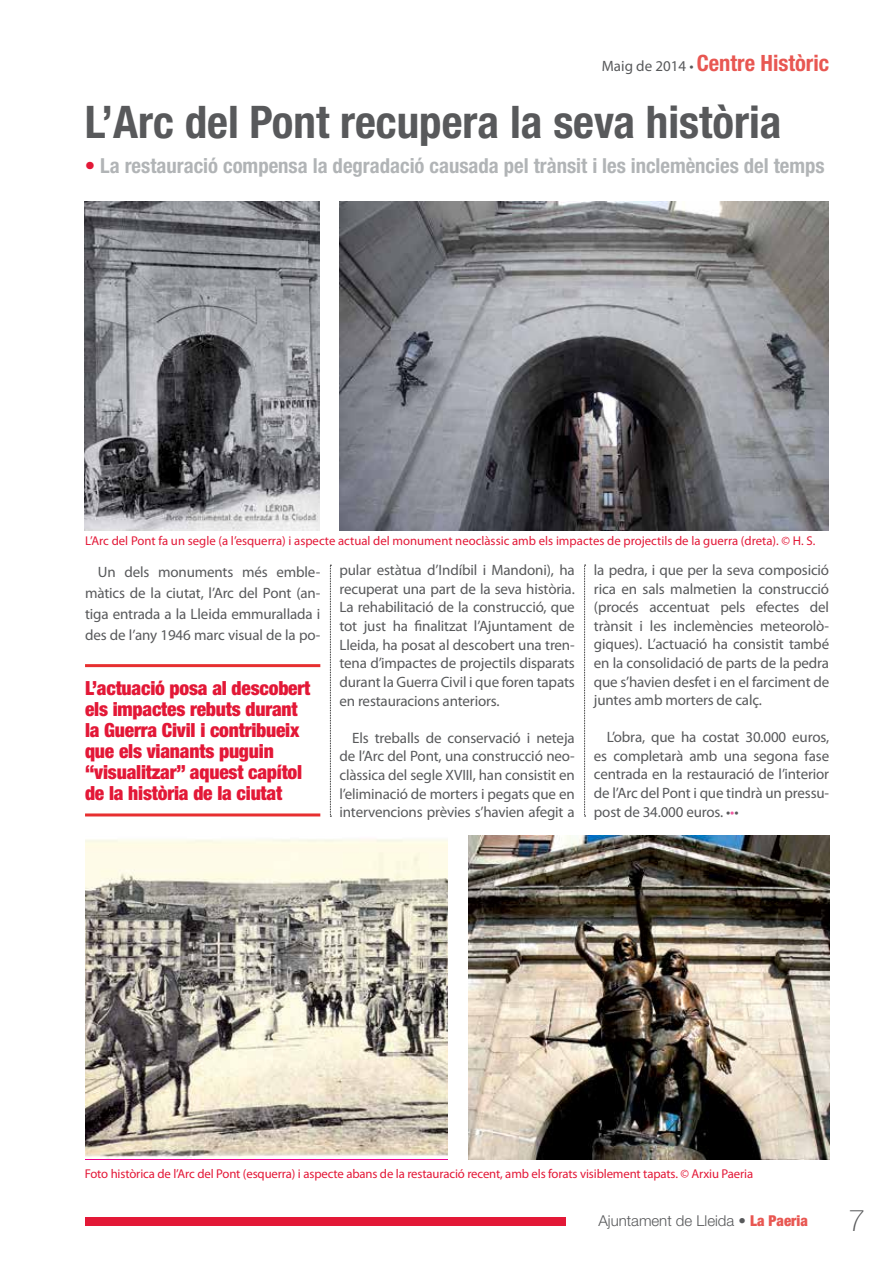
<style>
.page{position:relative;width:893px;height:1263px;background:#fff}
.page>*{position:absolute;margin:0;border:0;box-sizing:border-box;transform-origin:0 0}
.t1{font:700 condensed 45px "Helvetica Neue LT Std";color:#58595b}
.t2{font:100 30px "Helvetica Neue LT Std";color:#58595b}
.t3{font:700 condensed 22.5px "Helvetica Neue LT Std";color:#e85752}
.t4{font:700 condensed 20.7px "Helvetica Neue LT Std";color:#b1b4b6}
.t5{font:900 condensed 19.5px/21px "Helvetica Neue LT Std";letter-spacing:-.01em;color:#e31837}
.t6{font:15px/18.6px "Myriad Pro";letter-spacing:-.01em;color:#58595b;text-align:justify}
.t7{font:300 15px "Helvetica Neue LT Std";color:#58595b}
.t8{font:12.75px "Myriad Pro";letter-spacing:-.01em;color:#e31837}
.s1{font-family:"Myriad Pro";font-weight:400;font-stretch:normal;font-size:15px;color:#58595b}
.s2{font-size:21px;color:#e31837}
.s3{color:#ef5ba1}
.s4{font-weight:500}
.s5{font-weight:900;font-stretch:condensed;color:#e85752}
</style>
<div class="page">
<div style="left:85px;top:1217px;width:481px;height:9px;background:#e31837"></div>
<hr style="left:85px;top:664px;width:235px;height:3px;background:#e72f30">
<hr style="left:85px;top:813px;width:235px;height:3px;background:#e72f30">
<img style="left:339px;top:202px;width:490px;height:328px">
<svg style="left:330px;top:565px;width:1px;height:252px"></svg>
<img style="left:85px;top:839px;width:362px;height:319px">
<img style="left:84px;top:202px;width:236px;height:328px">
<img style="left:469px;top:836px;width:360px;height:324px">
<svg style="left:584px;top:565px;width:2px;height:252px"></svg>
<h3 class="t3" style="left:602px;top:50px;width:229px"><span class="s1">Maig de 2014 •</span> Centre Històric</h3>
<h1 class="t1" style="left:85px;top:95px;width:698px">L’Arc del Pont recupera la seva història</h1>
<h3 class="t4" style="left:85px;top:153px;width:742px"><span class="s2">•</span> La restauració compensa la degradació causada pel trànsit i les inclemències del temps</h3>
<p class="t8" style="left:85px;top:533px;width:732px">L’Arc del Pont fa un segle (a l’esquerra) i aspecte actual del monument neoclàssic amb els impactes de projectils de la guerra (dreta). © H. S.</p>
<p class="t6" style="left:85px;top:561px;width:237px;line-height:21px;text-indent:13px">Un dels monuments més emble&shy;màtics de la ciutat, l’Arc del Pont (an&shy;tiga entrada a la Lleida emmurallada i des de l’any 1946 marc visual de la po-</p>
<p class="t6" style="left:339px;top:560px;width:237px">pular estàtua d’Indíbil i Mandoni), ha recuperat una part de la seva història.<br>La rehabilitació de la construcció, que tot just ha finalitzat l’Ajuntament de Lleida, ha posat al descobert una tren&shy;tena d’impactes de projectils disparats durant la Guerra Civil i que foren tapats en restauracions anteriors.</p>
<p class="t6" style="left:339px;top:728px;width:237px;text-indent:13px">Els treballs de conservació i neteja de l’Arc del Pont, una construcció neo&shy;clàssica del segle XVIII, han consistit en l’eliminació de morters i pegats que en intervencions prèvies s’havien afegit a</p>
<h3 class="t5" style="left:85px;top:677px;width:227px">L’actuació posa al descobert els impactes rebuts durant la Guerra Civil i contribueix que els vianants puguin “visualitzar” aquest capítol de la història de la ciutat</h3>
<p class="t6" style="left:594px;top:561px;width:237px">la pedra, i que per la seva composició rica en sals malmetien la construcció (procés accentuat pels efectes del trànsit i les inclemències meteorolò&shy;giques). L’actuació ha consistit també en la consolidació de parts de la pedra que s’havien desfet i en el farciment de juntes amb morters de calç.</p>
<p class="t6" style="left:594px;top:728px;width:237px;text-indent:13px">L’obra, que ha costat 30.000 euros, es completarà amb una segona fase centrada en la restauració de l’interior de l’Arc del Pont i que tindrà un pressu&shy;post de 34.000 euros. •<span class="s3">•</span>•</p>
<p class="t8" style="left:85px;top:1166px;width:670px">Foto històrica de l’Arc del Pont (esquerra) i aspecte abans de la restauració recent, amb els forats visiblement tapats. © Arxiu Paeria</p>
<p class="t7" style="left:598px;top:1211px;width:211px">Ajuntament de Lleida <span class="s4">•</span> <span class="s5">La Paeria</span></p>
<h2 class="t2" style="left:848px;top:1203px;width:18px">7</h2>
</div>
